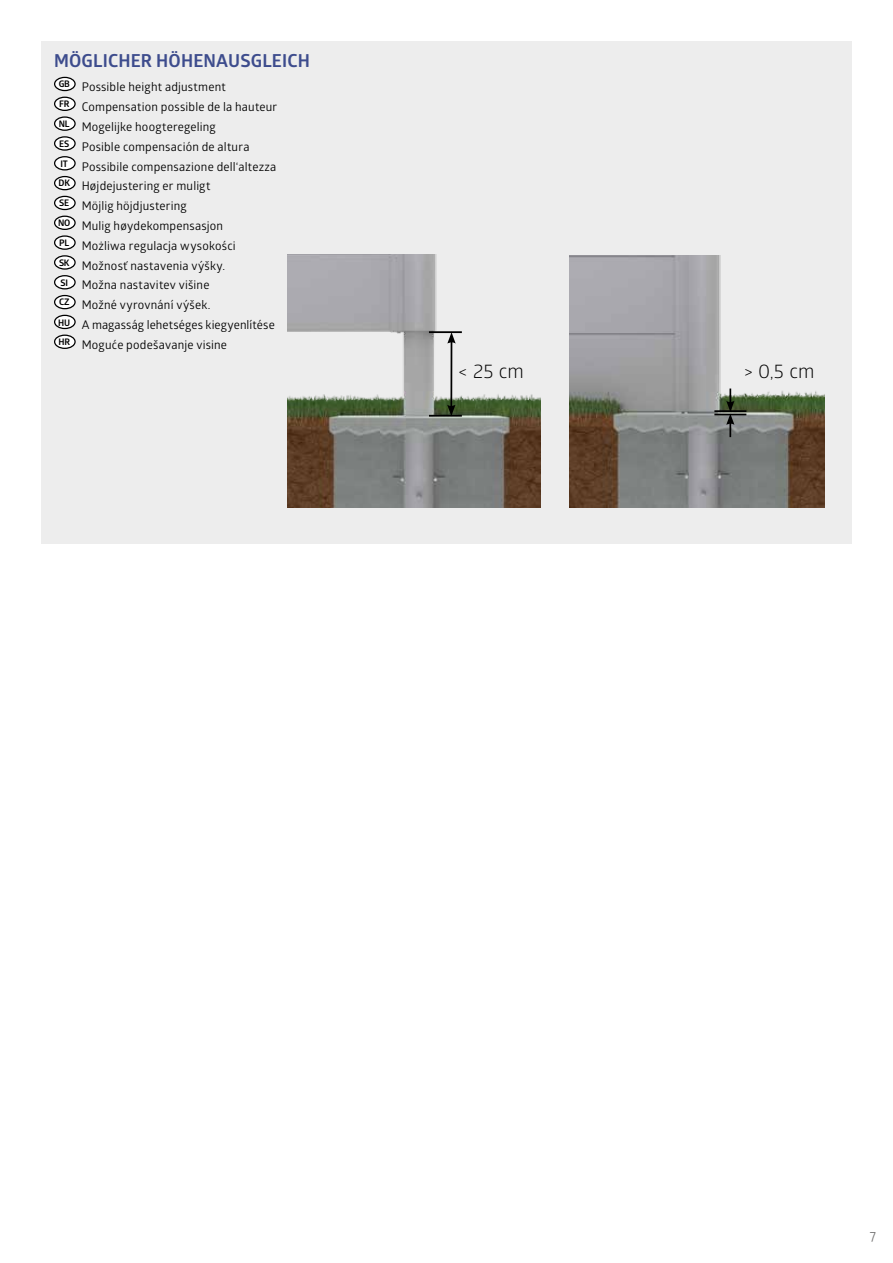
<style>
.page{position:relative;width:893px;height:1263px;background:#fff}
.page>*{position:absolute;margin:0;border:0;box-sizing:border-box;transform-origin:0 0}
.t1{font:19.5px "Glober";color:#000}
.t2{font:700 18px "Glober";letter-spacing:.01em;color:#3d4c8d}
.t3{font:300 13.5px "The Sans";color:#706f6f}
.t4{font:12px/19.8px "Glober";letter-spacing:.015em;color:#000}
</style>
<div class="page">
<div style="left:41px;top:41px;width:811px;height:44px;background:#ededed"></div>
<div style="left:41px;top:70px;width:811px;height:37px;background:#ededed"></div>
<div style="left:41px;top:90px;width:811px;height:37px;background:#ededed"></div>
<div style="left:41px;top:109px;width:811px;height:38px;background:#ededed"></div>
<div style="left:41px;top:129px;width:811px;height:38px;background:#ededed"></div>
<div style="left:41px;top:149px;width:811px;height:37px;background:#ededed"></div>
<div style="left:41px;top:169px;width:811px;height:37px;background:#ededed"></div>
<div style="left:41px;top:189px;width:811px;height:37px;background:#ededed"></div>
<div style="left:41px;top:208px;width:811px;height:38px;background:#ededed"></div>
<div style="left:41px;top:228px;width:811px;height:38px;background:#ededed"></div>
<div style="left:41px;top:248px;width:811px;height:38px;background:#ededed"></div>
<div style="left:41px;top:268px;width:811px;height:37px;background:#ededed"></div>
<div style="left:41px;top:288px;width:811px;height:37px;background:#ededed"></div>
<div style="left:41px;top:308px;width:811px;height:37px;background:#ededed"></div>
<div style="left:41px;top:327px;width:811px;height:38px;background:#ededed"></div>
<div style="left:41px;top:347px;width:811px;height:38px;background:#ededed"></div>
<div style="left:41px;top:367px;width:811px;height:38px;background:#ededed"></div>
<div style="left:41px;top:387px;width:811px;height:37px;background:#ededed"></div>
<div style="left:41px;top:407px;width:811px;height:37px;background:#ededed"></div>
<div style="left:41px;top:427px;width:811px;height:37px;background:#ededed"></div>
<div style="left:41px;top:446px;width:811px;height:38px;background:#ededed"></div>
<div style="left:41px;top:466px;width:811px;height:38px;background:#ededed"></div>
<div style="left:41px;top:486px;width:811px;height:38px;background:#ededed"></div>
<div style="left:41px;top:506px;width:811px;height:37px;background:#ededed"></div>
<div style="left:55px;top:77px;width:20px;height:14px;background:#fff;border-radius:50%"></div>
<div style="left:54px;top:77px;width:22px;height:14px;border:1px solid #000;border-radius:50%"></div>
<div style="left:55px;top:97px;width:20px;height:13px;background:#fff;border-radius:50%"></div>
<div style="left:54px;top:97px;width:22px;height:14px;border:1px solid #000;border-radius:50%"></div>
<div style="left:55px;top:117px;width:20px;height:13px;background:#fff;border-radius:50%"></div>
<div style="left:54px;top:116px;width:22px;height:15px;border:1px solid #000;border-radius:50%"></div>
<svg style="left:55px;top:137px;width:20px;height:13px"></svg>
<div style="left:54px;top:136px;width:22px;height:15px;border:1px solid #000;border-radius:50%"></div>
<div style="left:55px;top:157px;width:20px;height:13px;background:#fff;border-radius:50%"></div>
<div style="left:54px;top:156px;width:22px;height:14px;border:1px solid #000;border-radius:50%"></div>
<div style="left:55px;top:177px;width:20px;height:13px;background:#fff;border-radius:50%"></div>
<div style="left:54px;top:176px;width:22px;height:14px;border:1px solid #000;border-radius:50%"></div>
<div style="left:55px;top:196px;width:20px;height:14px;background:#fff;border-radius:50%"></div>
<div style="left:54px;top:196px;width:22px;height:14px;border:1px solid #000;border-radius:50%"></div>
<div style="left:55px;top:216px;width:20px;height:13px;background:#fff;border-radius:50%"></div>
<div style="left:54px;top:216px;width:22px;height:14px;border:1px solid #000;border-radius:50%"></div>
<div style="left:55px;top:236px;width:20px;height:13px;background:#fff;border-radius:50%"></div>
<div style="left:54px;top:235px;width:22px;height:15px;border:1px solid #000;border-radius:50%"></div>
<svg style="left:55px;top:256px;width:20px;height:13px"></svg>
<div style="left:54px;top:255px;width:22px;height:15px;border:1px solid #000;border-radius:50%"></div>
<div style="left:55px;top:276px;width:20px;height:13px;background:#fff;border-radius:50%"></div>
<div style="left:54px;top:275px;width:22px;height:14px;border:1px solid #000;border-radius:50%"></div>
<div style="left:55px;top:295px;width:20px;height:14px;background:#fff;border-radius:50%"></div>
<div style="left:54px;top:295px;width:22px;height:14px;border:1px solid #000;border-radius:50%"></div>
<div style="left:55px;top:315px;width:20px;height:13px;background:#fff;border-radius:50%"></div>
<div style="left:54px;top:315px;width:22px;height:14px;border:1px solid #000;border-radius:50%"></div>
<div style="left:55px;top:335px;width:20px;height:13px;background:#fff;border-radius:50%"></div>
<div style="left:54px;top:335px;width:22px;height:14px;border:1px solid #000;border-radius:50%"></div>
<img style="left:287px;top:255px;width:253px;height:253px">
<hr style="left:450px;top:341px;width:2px;height:67px;background:#000">
<svg style="left:447px;top:405px;width:8px;height:10px"></svg>
<svg style="left:447px;top:333px;width:9px;height:11px"></svg>
<hr style="left:429px;top:415px;width:33px;height:2px;background:#000">
<hr style="left:429px;top:331px;width:33px;height:2px;background:#000">
<img style="left:570px;top:255px;width:255px;height:253px">
<hr style="left:714px;top:410px;width:32px;height:2px;background:#000">
<hr style="left:714px;top:414px;width:32px;height:1px;background:#000">
<svg style="left:726px;top:388px;width:8px;height:49px"></svg>
<h2 class="t2" style="left:54px;top:48px;width:257px">MÖGLICHER HÖHENAUSGLEICH</h2>
<p class="t4" style="left:58px;top:76px;width:221px"><sup>GB</sup> Possible height adjustment<br><sup>FR</sup> Compensation possible de la hauteur<br><sup>NL</sup> Mogelijke hoogteregeling<br><sup>ES</sup> Posible compensación de altura<br><sup>IT</sup> Possibile compensazione dell‘altezza<br><sup>DK</sup> Højdejustering er muligt<br><sup>SE</sup> Möjlig höjdjustering<br><sup>NO</sup> Mulig høydekompensasjon<br><sup>PL</sup> Możliwa regulacja wysokości<br><sup>SK</sup> Možnosť nastavenia výšky.<br><sup>SI</sup> Možna nastavitev višine<br><sup>CZ</sup> Možné vyrovnání výšek.<br><sup>HU</sup> A magasság lehetséges kiegyenlítése<br><sup>HR</sup> Moguće podešavanje visine</p>
<h1 class="t1" style="left:459px;top:358px;width:67px">&lt; 25 cm</h1>
<h1 class="t1" style="left:744px;top:358px;width:72px">&gt; 0,5 cm</h1>
<p class="t3" style="left:870px;top:1223px;width:8px">7</p>
</div>
